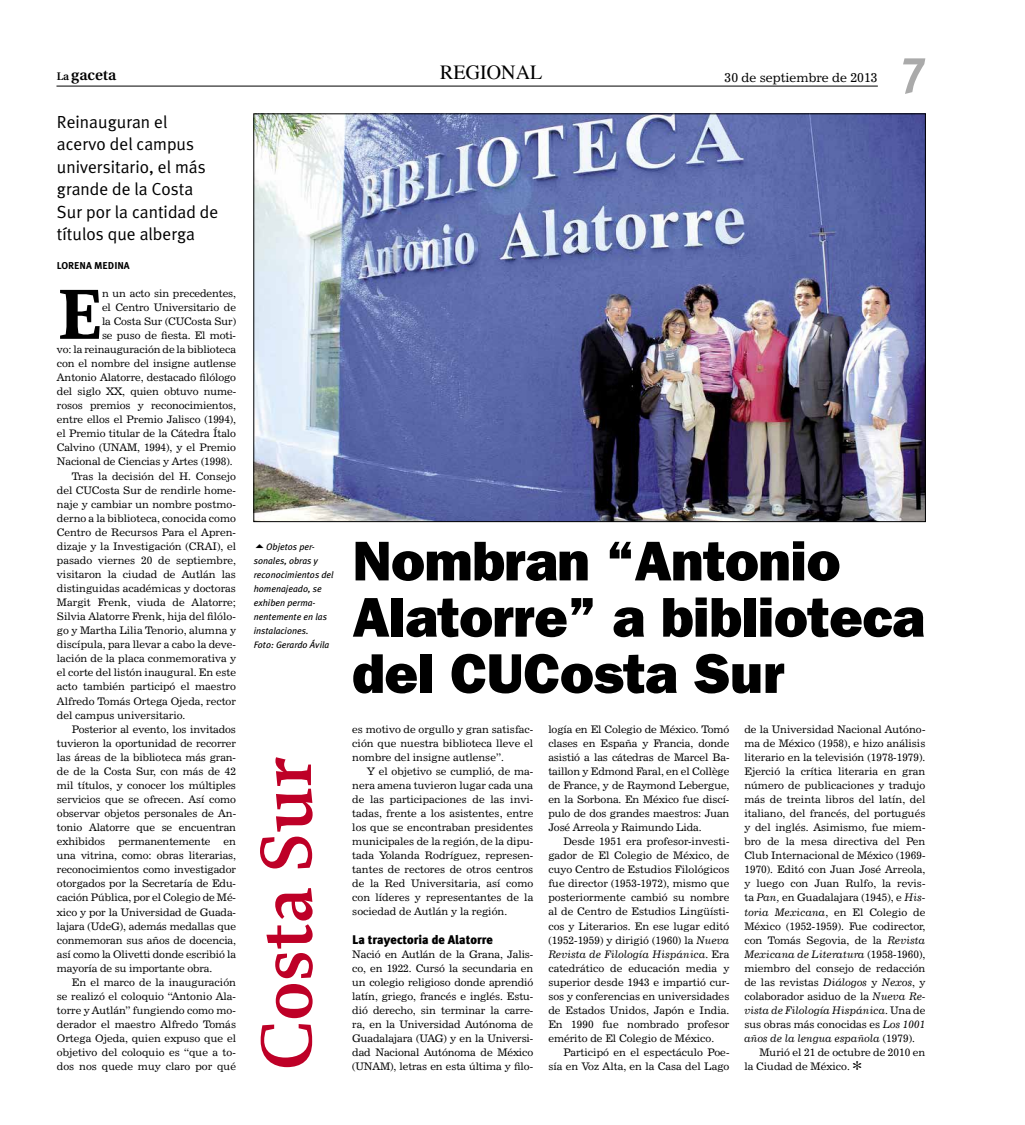
<style>
.page{position:relative;width:1025px;height:1125px;background:#fff}
.page>*{position:absolute;margin:0;border:0;box-sizing:border-box;transform-origin:0 0}
.t1{font:600 75px "Proforma";color:#be0027}
.t2{font:700 74.88px "Proforma";color:#000}
.t3{font:800 56.25px/56.2px "Franklin Gothic";letter-spacing:-.01em;color:#000}
.t4{font:700 50px "Meta Plus";color:#aaa}
.t5{font:20px "Times";color:#000}
.t6{font:17.5px/22.5px "Meta Plus Normal";color:#000}
.t7{font:600 15.12px "Utopia";color:#000}
.t8{font:900 12.5px "Meta Plus";color:#000}
.t9{font:12.5px "News 702 BT";color:#000}
.t10{font:10.25px/14.1px "News 702 BT";color:#000;text-align:justify}
.t11{font:700 10px "Meta Plus";color:#000}
.t12{font:italic 9.38px/14px "Meta Plus";color:#000}
.s1{font-size:11px}
.s2{font-style:italic}
.s3{font-family:"Monotype Sorts";font-size:12.5px}
</style>
<div class="page">
<hr style="left:56px;top:86px;width:821px;height:1px;background:#000">
<img style="left:255px;top:116px;width:668px;height:404px">
<h3 class="t7" style="left:57px;top:66px;width:61px"><span class="s1">La</span> gaceta</h3>
<h3 class="t5" style="left:440px;top:54px;width:104px">REGIONAL</h3>
<p class="t9" style="left:724px;top:70px;width:155px">30 de septiembre de 2013</p>
<h3 class="t6" style="left:57px;top:110px;width:163px">Reinauguran el acervo del campus universitario, el más grande de la Costa<br>Sur por la cantidad de títulos que alberga</h3>
<h3 class="t4" style="left:902px;top:38px;width:24px">7</h3>
<p class="t11" style="left:57px;top:259px;width:74px">LORENA MEDINA</p>
<h2 class="t2" style="left:57px;top:267px;width:47px">E</h2>
<p class="t10" style="left:102px;top:286px;width:135px">n un acto sin precedentes,</p>
<p class="t10" style="left:102px;top:300px;width:135px">el Centro Universitario de</p>
<p class="t10" style="left:102px;top:314px;width:135px">la Costa Sur (CUCosta Sur)</p>
<p class="t10" style="left:102px;top:328px;width:135px">se puso de fiesta. El moti-</p>
<p class="t10" style="left:57px;top:342px;width:180px">vo: la reinauguración de la biblioteca</p>
<p class="t10" style="left:57px;top:356px;width:180px">con el nombre del insigne autlense</p>
<p class="t10" style="left:57px;top:370px;width:180px">Antonio Alatorre, destacado filólogo</p>
<p class="t10" style="left:57px;top:384px;width:180px">del siglo XX, quien obtuvo nume-</p>
<p class="t10" style="left:57px;top:398px;width:180px">rosos premios y reconocimientos,</p>
<p class="t10" style="left:57px;top:412px;width:180px">entre ellos el Premio Jalisco (1994),</p>
<p class="t10" style="left:57px;top:426px;width:180px">el Premio titular de la Cátedra Ítalo</p>
<p class="t10" style="left:57px;top:441px;width:180px">Calvino (UNAM, 1994), y el Premio</p>
<p class="t10" style="left:57px;top:455px;width:177px">Nacional de Ciencias y Artes (1998).</p>
<p class="t10" style="left:72px;top:469px;width:165px">Tras la decisión del H. Consejo</p>
<p class="t10" style="left:57px;top:483px;width:180px">del CUCosta Sur de rendirle home-</p>
<p class="t10" style="left:57px;top:497px;width:180px">naje y cambiar un nombre postmo-</p>
<p class="t10" style="left:57px;top:511px;width:180px">derno a la biblioteca, conocida como</p>
<p class="t10" style="left:57px;top:525px;width:180px">Centro de Recursos Para el Apren-</p>
<p class="t10" style="left:57px;top:539px;width:180px">dizaje y la Investigación (CRAI), el</p>
<p class="t10" style="left:57px;top:553px;width:180px">pasado viernes 20 de septiembre,</p>
<p class="t10" style="left:57px;top:567px;width:180px">visitaron la ciudad de Autlán las</p>
<p class="t10" style="left:57px;top:581px;width:180px">distinguidas académicas y doctoras</p>
<p class="t10" style="left:57px;top:595px;width:180px">Margit Frenk, viuda de Alatorre;</p>
<p class="t10" style="left:57px;top:609px;width:180px">Silvia Alatorre Frenk, hija del filólo-</p>
<p class="t10" style="left:57px;top:623px;width:180px">go y Martha Lilia Tenorio, alumna y</p>
<p class="t10" style="left:57px;top:637px;width:180px">discípula, para llevar a cabo la deve-</p>
<p class="t10" style="left:57px;top:652px;width:180px">lación de la placa conmemorativa y</p>
<p class="t10" style="left:57px;top:666px;width:180px">el corte del listón inaugural. En este</p>
<p class="t10" style="left:57px;top:680px;width:180px">acto también participó el maestro</p>
<p class="t10" style="left:57px;top:694px;width:180px">Alfredo Tomás Ortega Ojeda, rector</p>
<p class="t10" style="left:57px;top:708px;width:130px">del campus universitario.</p>
<p class="t10" style="left:72px;top:722px;width:165px">Posterior al evento, los invitados</p>
<p class="t10" style="left:57px;top:736px;width:180px">tuvieron la oportunidad de recorrer</p>
<p class="t10" style="left:57px;top:750px;width:180px">las áreas de la biblioteca más gran-</p>
<p class="t10" style="left:57px;top:764px;width:180px">de de la Costa Sur, con más de 42</p>
<p class="t10" style="left:57px;top:778px;width:180px">mil títulos, y conocer los múltiples</p>
<p class="t10" style="left:57px;top:792px;width:180px">servicios que se ofrecen. Así como</p>
<p class="t10" style="left:57px;top:806px;width:180px">observar objetos personales de An-</p>
<p class="t10" style="left:57px;top:820px;width:180px">tonio Alatorre que se encuentran</p>
<p class="t10" style="left:57px;top:834px;width:50px">exhibidos</p>
<p class="t10" style="left:118px;top:834px;width:94px">permanentemente</p>
<p class="t10" style="left:57px;top:834px;width:180px;text-indent:167px">en una vitrina, como: obras literarias, reconocimientos como investigador otorgados por la Secretaría de Edu&shy;cación Pública, por el Colegio de Mé&shy;xico y por la Universidad de Guada&shy;lajara (UdeG), además medallas que conmemoran sus años de docencia, así como la Olivetti donde escribió la mayoría de su importante obra.</p>
<p class="t10" style="left:57px;top:975px;width:180px;text-indent:15px">En el marco de la inauguración se realizó el coloquio “Antonio Ala&shy;torre y Autlán” fungiendo como mo&shy;derador el maestro Alfredo Tomás Ortega Ojeda, quien expuso que el objetivo del coloquio es “que a to&shy;dos nos quede muy claro por qué</p>
<p class="t12" style="left:254px;top:539px;width:81px;text-indent:12px">Objetos per&shy;sonales, obras y reconocimientos del homenajeado, se exhiben perma&shy;nentemente en las instalaciones.<br>Foto: Gerardo Ávila</p>
<h1 class="t1" style="left:239px;top:1070px;width:315px;rotate:-90deg">Costa Sur</h1>
<h3 class="t3" style="left:352px;top:532px;width:574px">Nombran “Antonio<br>Alatorre” a biblioteca del CUCosta Sur</h3>
<p class="t10" style="left:352px;top:722px;width:182px">es motivo de orgullo y gran satisfac&shy;ción que nuestra biblioteca lleve el nombre del insigne autlense”.</p>
<p class="t10" style="left:352px;top:764px;width:182px;text-indent:15px">Y el objetivo se cumplió, de ma&shy;nera amena tuvieron lugar cada una de las participaciones de las invi&shy;tadas, frente a los asistentes, entre los que se encontraban presidentes municipales de la región, de la dipu&shy;tada Yolanda Rodríguez, represen&shy;tantes de rectores de otros centros de la Red Universitaria, así como con líderes y representantes de la sociedad de Autlán y la región.</p>
<p class="t8" style="left:352px;top:932px;width:142px">La trayectoria de Alatorre</p>
<p class="t10" style="left:352px;top:947px;width:182px">Nació en Autlán de la Grana, Jalis&shy;co, en 1922. Cursó la secundaria en un colegio religioso donde aprendió latín, griego, francés e inglés. Estu&shy;dió derecho, sin terminar la carre&shy;ra, en la Universidad Autónoma de Guadalajara (UAG) y en la Universi&shy;dad Nacional Autónoma de México (UNAM), letras en esta última y filo-</p>
<p class="t10" style="left:548px;top:722px;width:182px">logía en El Colegio de México. Tomó clases en España y Francia, donde asistió a las cátedras de Marcel Ba&shy;taillon y Edmond Faral, en el Collège de France, y de Raymond Lebergue, en la Sorbona. En México fue discí&shy;pulo de dos grandes maestros: Juan José Arreola y Raimundo Lida.</p>
<p class="t10" style="left:548px;top:834px;width:182px;text-indent:15px">Desde 1951 era profesor-investi&shy;gador de El Colegio de México, de cuyo Centro de Estudios Filológicos fue director (1953-1972), mismo que posteriormente cambió su nombre al de Centro de Estudios Lingüísti&shy;cos y Literarios. En ese lugar editó (1952-1959) y dirigió (1960) la <span class="s2">Nueva Revista de Filología Hispánica</span>. Era catedrático de educación media y superior desde 1943 e impartió cur&shy;sos y conferencias en universidades de Estados Unidos, Japón e India.<br>En 1990 fue nombrado profesor emérito de El Colegio de México.</p>
<p class="t10" style="left:548px;top:1045px;width:182px;text-align:right">Participó en el espectáculo Poe&shy;sía en Voz Alta, en la Casa del Lago</p>
<p class="t10" style="left:744px;top:722px;width:182px">de la Universidad Nacional Autóno&shy;ma de México (1958), e hizo análisis literario en la televisión (1978-1979).<br>Ejerció la crítica literaria en gran número de publicaciones y tradujo más de treinta libros del latín, del italiano, del francés, del portugués y del inglés. Asimismo, fue miem&shy;bro de la mesa directiva del Pen Club Internacional de México (1969- 1970). Editó con Juan José Arreola, y luego con Juan Rulfo, la revis&shy;ta <span class="s2">Pan,</span> en Guadalajara (1945), e <span class="s2">His&shy;toria Mexicana</span>, en El Colegio de México (1952-1959). Fue codirector, con Tomás Segovia, de la <span class="s2">Revista Mexicana de Literatura</span> (1958-1960), miembro del consejo de redacción de las revistas <span class="s2">Diálogos</span> y <span class="s2">Nexos</span>, y colaborador asiduo de la <span class="s2">Nueva Re&shy;vista de Filología Hispánica</span>. Una de sus obras más conocidas es <span class="s2">Los 1001 años de la lengua española</span> (1979).</p>
<p class="t10" style="left:744px;top:1045px;width:182px;text-indent:15px">Murió el 21 de octubre de 2010 en la Ciudad de México. <span class="s3">[</span></p>
</div>
